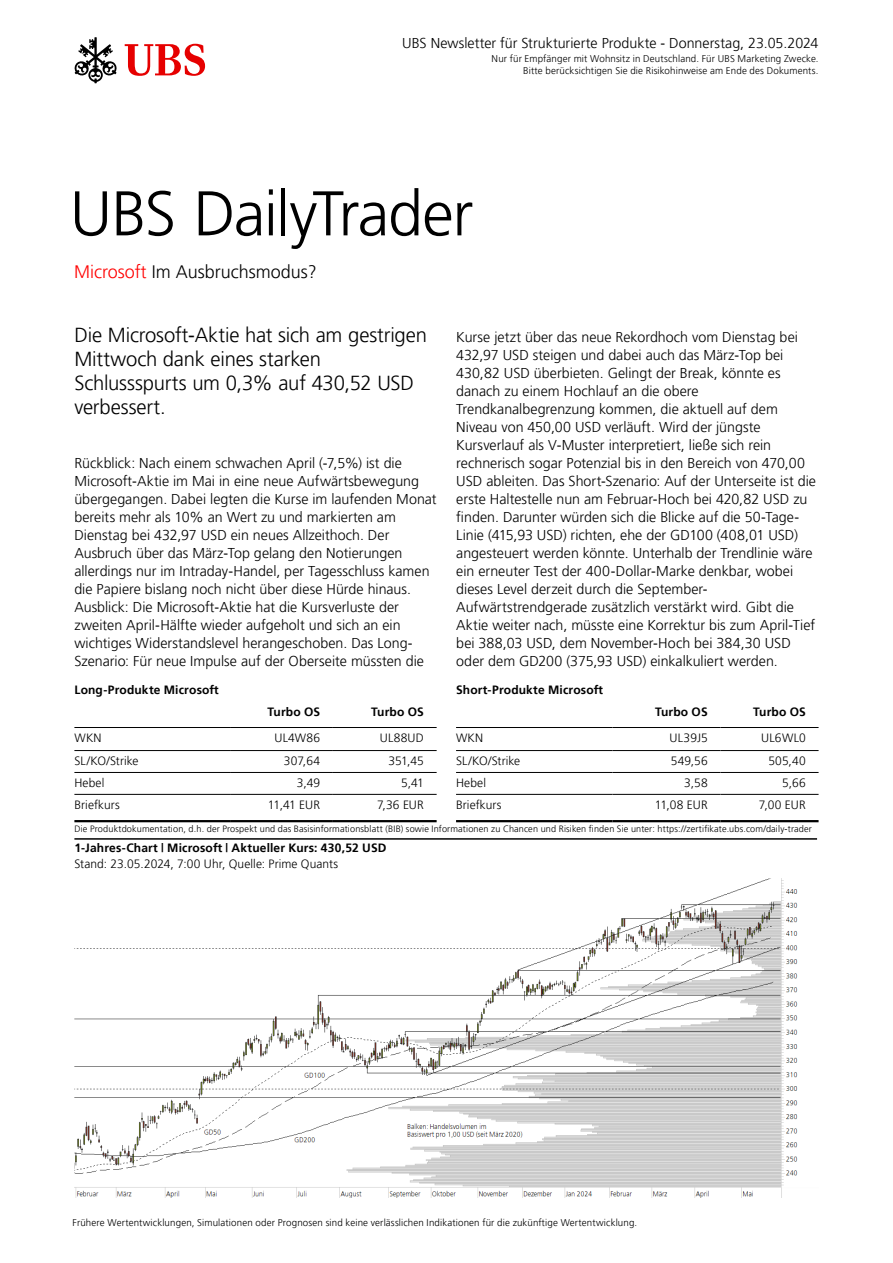
<style>
.page{position:relative;width:893px;height:1263px;background:#fff}
.page>*{position:absolute;margin:0;border:0;box-sizing:border-box;transform-origin:0 0}
.t1{font:300 63px "Frutiger 45";letter-spacing:-.025em;color:#000}
.t2{font:300 20.25px/24px "Frutiger 45";letter-spacing:-.01em;color:#000}
.t3{font:300 18px "Frutiger 45";color:#000}
.t4{font:300 14.25px/18px "Frutiger 45";color:#000}
.t5{font:300 12px "Frutiger 45";letter-spacing:.01em;color:#000}
.t6{font:300 12px "Frutiger 45";letter-spacing:.015em;color:#000}
.t7{font:300 9.75px/12px "Frutiger 45";letter-spacing:.015em;color:#000;text-align:right}
.t8{font:300 9.15px "Frutiger 45";letter-spacing:.015em;color:#000}
.s1{color:#f00}
</style>
<div class="page">
<svg style="left:125px;top:44px;width:80px;height:32px"></svg>
<svg style="left:74px;top:37px;width:43px;height:46px"></svg>
<img style="left:74px;top:878px;width:724px;height:319px">
<hr style="left:231px;top:750px;width:102px;height:1px;background:#000">
<hr style="left:74px;top:727px;width:157px;height:1px;background:#000">
<hr style="left:231px;top:727px;width:102px;height:1px;background:#000">
<hr style="left:333px;top:727px;width:104px;height:1px;background:#000">
<hr style="left:74px;top:750px;width:157px;height:1px;background:#000">
<hr style="left:333px;top:750px;width:104px;height:1px;background:#000">
<hr style="left:74px;top:772px;width:157px;height:1px;background:#000">
<hr style="left:231px;top:772px;width:102px;height:1px;background:#000">
<hr style="left:333px;top:772px;width:104px;height:1px;background:#000">
<hr style="left:74px;top:794px;width:157px;height:1px;background:#000">
<hr style="left:231px;top:794px;width:102px;height:1px;background:#000">
<hr style="left:333px;top:794px;width:104px;height:1px;background:#000">
<hr style="left:74px;top:820px;width:157px;height:2px;background:#000">
<hr style="left:231px;top:820px;width:102px;height:2px;background:#000">
<hr style="left:333px;top:820px;width:104px;height:2px;background:#000">
<hr style="left:720px;top:750px;width:99px;height:1px;background:#000">
<hr style="left:456px;top:727px;width:156px;height:1px;background:#000">
<hr style="left:612px;top:727px;width:108px;height:1px;background:#000">
<hr style="left:720px;top:727px;width:99px;height:1px;background:#000">
<hr style="left:456px;top:750px;width:156px;height:1px;background:#000">
<hr style="left:612px;top:750px;width:108px;height:1px;background:#000">
<hr style="left:456px;top:772px;width:156px;height:1px;background:#000">
<hr style="left:612px;top:772px;width:108px;height:1px;background:#000">
<hr style="left:720px;top:772px;width:99px;height:1px;background:#000">
<hr style="left:456px;top:794px;width:156px;height:1px;background:#000">
<hr style="left:612px;top:794px;width:108px;height:1px;background:#000">
<hr style="left:720px;top:794px;width:99px;height:1px;background:#000">
<hr style="left:456px;top:820px;width:156px;height:2px;background:#000">
<hr style="left:612px;top:820px;width:108px;height:2px;background:#000">
<hr style="left:720px;top:820px;width:99px;height:2px;background:#000">
<hr style="left:74px;top:838px;width:743px;height:2px;background:#000">
<p class="t4" style="left:402px;top:34px;width:418px">UBS Newsletter für Strukturierte Produkte - Donnerstag, 23.05.2024</p>
<p class="t7" style="left:492px;top:53px;width:328px">Nur für Empfänger mit Wohnsitz in Deutschland. Für UBS Marketing Zwecke.<br>Bitte berücksichtigen Sie die Risikohinweise am Ende des Dokuments.</p>
<h1 class="t1" style="left:70px;top:177px;width:405px">UBS DailyTrader</h1>
<p class="t3" style="left:74px;top:261px;width:244px"><span class="s1">Microsoft</span> Im Ausbruchsmodus?</p>
<h2 class="t2" style="left:74px;top:323px;width:354px">Die Microsoft-Aktie hat sich am gestrigen<br>Mittwoch dank eines starken<br>Schlussspurts um 0,3% auf 430,52 USD verbessert.</h2>
<p class="t4" style="left:456px;top:328px;width:361px">Kurse jetzt über das neue Rekordhoch vom Dienstag bei 432,97 USD steigen und dabei auch das März-Top bei 430,82 USD überbieten. Gelingt der Break, könnte es danach zu einem Hochlauf an die obere Trendkanalbegrenzung kommen, die aktuell auf dem Niveau von 450,00 USD verläuft. Wird der jüngste Kursverlauf als V-Muster interpretiert, ließe sich rein rechnerisch sogar Potenzial bis in den Bereich von 470,00<br>USD ableiten. Das Short-Szenario: Auf der Unterseite ist die erste Haltestelle nun am Februar-Hoch bei 420,82 USD zu finden. Darunter würden sich die Blicke auf die 50-Tage-Linie (415,93 USD) richten, ehe der GD100 (408,01 USD) angesteuert werden könnte. Unterhalb der Trendlinie wäre ein erneuter Test der 400-Dollar-Marke denkbar, wobei dieses Level derzeit durch die September-Aufwärtstrendgerade zusätzlich verstärkt wird. Gibt die Aktie weiter nach, müsste eine Korrektur bis zum April-Tief bei 388,03 USD, dem November-Hoch bei 384,30 USD oder dem GD200 (375,93 USD) einkalkuliert werden.</p>
<p class="t4" style="left:74px;top:454px;width:364px">Rückblick: Nach einem schwachen April (-7,5%) ist die Microsoft-Aktie im Mai in eine neue Aufwärtsbewegung übergegangen. Dabei legten die Kurse im laufenden Monat bereits mehr als 10% an Wert zu und markierten am Dienstag bei 432,97 USD ein neues Allzeithoch. Der Ausbruch über das März-Top gelang den Notierungen allerdings nur im Intraday-Handel, per Tagesschluss kamen die Papiere bislang noch nicht über diese Hürde hinaus.<br>Ausblick: Die Microsoft-Aktie hat die Kursverluste der zweiten April-Hälfte wieder aufgeholt und sich an ein wichtiges Widerstandslevel herangeschoben. Das Long-Szenario: Für neue Impulse auf der Oberseite müssten die</p>
<p class="t6" style="left:267px;top:704px;width:54px">Turbo OS</p>
<p class="t6" style="left:371px;top:704px;width:54px">Turbo OS</p>
<p class="t5" style="left:74px;top:731px;width:29px">WKN</p>
<p class="t5" style="left:274px;top:731px;width:47px">UL4W86</p>
<p class="t5" style="left:380px;top:731px;width:46px">UL88UD</p>
<p class="t5" style="left:74px;top:754px;width:66px">SL/KO/Strike</p>
<p class="t5" style="left:284px;top:754px;width:38px">307,64</p>
<p class="t5" style="left:388px;top:754px;width:37px">351,45</p>
<p class="t5" style="left:74px;top:776px;width:32px">Hebel</p>
<p class="t5" style="left:297px;top:776px;width:25px">3,49</p>
<p class="t5" style="left:401px;top:776px;width:24px">5,41</p>
<p class="t5" style="left:74px;top:797px;width:47px">Briefkurs</p>
<p class="t5" style="left:268px;top:797px;width:54px">11,41 EUR</p>
<p class="t5" style="left:377px;top:797px;width:48px">7,36 EUR</p>
<p class="t6" style="left:74px;top:682px;width:146px">Long-Produkte Microsoft</p>
<p class="t6" style="left:456px;top:682px;width:149px">Short-Produkte Microsoft</p>
<p class="t6" style="left:655px;top:704px;width:54px">Turbo OS</p>
<p class="t6" style="left:753px;top:704px;width:54px">Turbo OS</p>
<p class="t5" style="left:456px;top:731px;width:29px">WKN</p>
<p class="t5" style="left:669px;top:731px;width:40px">UL39J5</p>
<p class="t5" style="left:761px;top:731px;width:46px">UL6WL0</p>
<p class="t5" style="left:456px;top:754px;width:66px">SL/KO/Strike</p>
<p class="t5" style="left:671px;top:754px;width:38px">549,56</p>
<p class="t5" style="left:768px;top:754px;width:39px">505,40</p>
<p class="t5" style="left:456px;top:776px;width:32px">Hebel</p>
<p class="t5" style="left:684px;top:776px;width:25px">3,58</p>
<p class="t5" style="left:782px;top:776px;width:25px">5,66</p>
<p class="t5" style="left:456px;top:797px;width:47px">Briefkurs</p>
<p class="t5" style="left:655px;top:797px;width:54px">11,08 EUR</p>
<p class="t5" style="left:759px;top:797px;width:48px">7,00 EUR</p>
<p class="t8" style="left:74px;top:823px;width:739px">Die Produktdokumentation, d.h. der Prospekt und das Basisinformationsblatt (BIB) sowie Informationen zu Chancen und Risiken finden Sie unter: https://zertifikate.ubs.com/daily-trader</p>
<p class="t6" style="left:74px;top:841px;width:314px">1-Jahres-Chart | Microsoft | Aktueller Kurs: 430,52 USD</p>
<p class="t5" style="left:74px;top:857px;width:265px">Stand: 23.05.2024, 7:00 Uhr, Quelle: Prime Quants</p>
<p class="t7" style="left:73px;top:1216px;width:566px">Frühere Wertentwicklungen, Simulationen oder Prognosen sind keine verlässlichen Indikationen für die zukünftige Wertentwicklung.</p>
</div>
